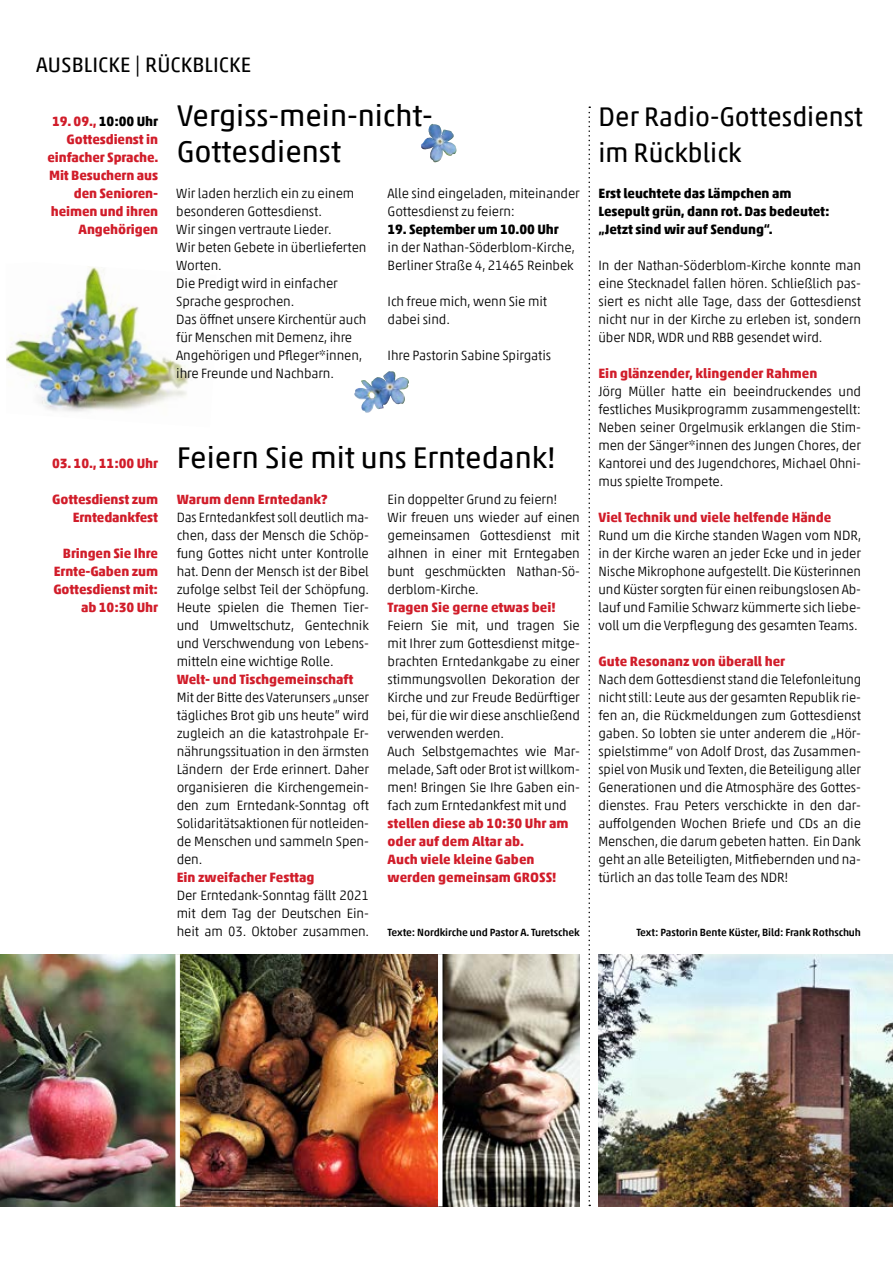
<style>
.page{position:relative;width:893px;height:1263px;background:#fff}
.page>*{position:absolute;margin:0;border:0;box-sizing:border-box;transform-origin:0 0}
.t1{font:30px/36px "Akko Pro";color:#000}
.t2{font:27px/36px "Akko Pro";color:#000}
.t3{font:21px "Akko Pro";letter-spacing:.005em;color:#000}
.t4{font:300 13.5px/18px "Akko Pro";letter-spacing:-.01em;color:#000;text-align:justify}
.t5{font:700 13.5px/18px "Akko Pro";color:#d11d2a;text-align:right}
.t6{font:700 13.5px/18px "Akko Pro";letter-spacing:-.005em;color:#000}
.t7{font:500 10.5px "Akko Pro";letter-spacing:-.01em;color:#000}
.s1{color:#000}
</style>
<div class="page">
<img style="left:6px;top:266px;width:184px;height:146px">
<img style="left:421px;top:124px;width:13px;height:25px">
<img style="left:374px;top:371px;width:15px;height:10px">
<img style="left:0;top:954px;width:438px;height:252px">
<img style="left:442px;top:954px;width:138px;height:252px">
<div style="left:175px;top:954px;width:5px;height:252px;background:#fff"></div>
<img style="left:598px;top:954px;width:295px;height:252px">
<svg style="left:588px;top:107px;width:2px;height:1099px"></svg>
<h3 class="t3" style="left:36px;top:52px;width:217px">AUSBLICKE | RÜCKBLICKE</h3>
<p class="t5" style="left:48px;top:112px;width:112px">19. 09., <span class="s1">10:00 Uhr<br></span>Gottesdienst in einfacher Sprache.<br>Mit Besuchern aus den Senioren&shy;heimen und ihren<br>Angehörigen</p>
<h1 class="t1" style="left:177px;top:97px;width:258px">Vergiss-mein-nicht-<br>Gottesdienst</h1>
<p class="t4" style="left:176px;top:184px;width:192px;text-align:left">Wir laden herzlich ein zu einem besonderen Gottesdienst.<br>Wir singen vertraute Lieder.<br>Wir beten Gebete in überlieferten<br>Worten.<br>Die Predigt wird in einfacher<br>Sprache gesprochen.<br>Das öffnet unsere Kirchentür auch für Menschen mit Demenz, ihre<br>Angehörigen und Pfleger*innen, ihre Freunde und Nachbarn.</p>
<p class="t4" style="left:388px;top:184px;width:194px">Alle sind eingeladen, miteinander<br>Gottesdienst zu feiern:</p>
<p class="t6" style="left:388px;top:220px;width:173px">19. September um 10.00 Uhr</p>
<p class="t4" style="left:388px;top:238px;width:189px">in der Nathan-Söderblom-Kirche,<br>Berliner Straße 4, 21465 Reinbek</p>
<p class="t4" style="left:388px;top:292px;width:161px">Ich freue mich, wenn Sie mit dabei sind.</p>
<p class="t4" style="left:388px;top:346px;width:165px">Ihre Pastorin Sabine Spirgatis</p>
<p class="t5" style="left:52px;top:454px;width:107px">03. 10., 11:00 Uhr</p>
<p class="t5" style="left:52px;top:490px;width:107px">Gottesdienst zum<br>Erntedankfest</p>
<p class="t5" style="left:53px;top:544px;width:106px">Bringen Sie Ihre<br>Ernte-Gaben zum<br>Gottesdienst mit: ab 10:30 Uhr</p>
<h1 class="t1" style="left:177px;top:439px;width:380px">Feiern Sie mit uns Erntedank!</h1>
<p class="t5" style="left:177px;top:490px;width:153px">Warum denn Erntedank?</p>
<p class="t4" style="left:177px;top:508px;width:194px">Das Erntedankfest soll deutlich ma&shy;chen, dass der Mensch die Schöp&shy;fung Gottes nicht unter Kontrolle hat. Denn der Mensch ist der Bibel zufolge selbst Teil der Schöpfung.<br>Heute spielen die Themen Tier&shy;und Umweltschutz, Gentechnik und Verschwendung von Lebens&shy;mitteln eine wichtige Rolle.</p>
<p class="t5" style="left:177px;top:670px;width:178px">Welt- und Tischgemeinschaft</p>
<p class="t4" style="left:177px;top:688px;width:194px">Mit der Bitte des Vaterunsers „unser tägliches Brot gib uns heute” wird zugleich an die katastrohpale Er&shy;nährungssituation in den ärmsten Ländern der Erde erinnert. Daher organisieren die Kirchengemein&shy;den zum Erntedank-Sonntag oft Solidaritätsaktionen für notleiden&shy;de Menschen und sammeln Spen&shy;den.</p>
<p class="t5" style="left:177px;top:868px;width:139px">Ein zweifacher Festtag</p>
<p class="t4" style="left:177px;top:886px;width:194px">Der Erntedank-Sonntag fällt 2021 mit dem Tag der Deutschen Ein&shy;heit am 03. Oktober zusammen.</p>
<p class="t4" style="left:388px;top:490px;width:194px;text-align:left">Ein doppelter Grund zu feiern!<br>Wir freuen uns wieder auf einen gemeinsamen Gottesdienst mit aIhnen in einer mit Erntegaben bunt geschmückten Nathan-Sö&shy;derblom-Kirche.</p>
<p class="t5" style="left:388px;top:598px;width:170px">Tragen Sie gerne etwas bei!</p>
<p class="t4" style="left:388px;top:616px;width:194px;text-align:left">Feiern Sie mit, und tragen Sie mit Ihrer zum Gottesdienst mitge&shy;brachten Erntedankgabe zu einer stimmungsvollen Dekoration der<br>Kirche und zur Freude Bedürftiger bei, für die wir diese anschließend verwenden werden.<br>Auch Selbstgemachtes wie Mar&shy;melade, Saft oder Brot ist willkom&shy;men! Bringen Sie Ihre Gaben ein&shy;fach zum Erntedankfest mit und</p>
<p class="t5" style="left:388px;top:814px;width:183px;text-align:left">stellen diese ab 10:30 Uhr am oder auf dem Altar ab.<br>Auch viele kleine Gaben werden gemeinsam GROSS!</p>
<p class="t7" style="left:388px;top:926px;width:194px">Texte: Nordkirche und Pastor A. Turetschek</p>
<h2 class="t2" style="left:598px;top:98px;width:266px">Der Radio-Gottesdienst im Rückblick</h2>
<p class="t6" style="left:599px;top:184px;width:233px">Erst leuchtete das Lämpchen am<br>Lesepult grün, dann rot. Das bedeutet: „Jetzt sind wir auf Sendung“.</p>
<p class="t4" style="left:598px;top:256px;width:264px">In der Nathan-Söderblom-Kirche konnte man eine Stecknadel fallen hören. Schließlich pas&shy;siert es nicht alle Tage, dass der Gottesdienst nicht nur in der Kirche zu erleben ist, sondern über NDR, WDR und RBB gesendet wird.</p>
<p class="t5" style="left:598px;top:364px;width:220px">Ein glänzender, klingender Rahmen</p>
<p class="t4" style="left:598px;top:382px;width:264px">Jörg Müller hatte ein beeindruckendes und festliches Musikprogramm zusammengestellt:<br>Neben seiner Orgelmusik erklangen die Stim&shy;men der Sänger*innen des Jungen Chores, der Kantorei und des Jugendchores, Michael Ohni&shy;mus spielte Trompete.</p>
<p class="t5" style="left:598px;top:508px;width:234px">Viel Technik und viele helfende Hände</p>
<p class="t4" style="left:598px;top:526px;width:264px">Rund um die Kirche standen Wagen vom NDR, in der Kirche waren an jeder Ecke und in jeder Nische Mikrophone aufgestellt. Die Küsterinnen und Küster sorgten für einen reibungslosen Ab&shy;lauf und Familie Schwarz kümmerte sich liebe&shy;voll um die Verpflegung des gesamten Teams.</p>
<p class="t5" style="left:598px;top:652px;width:188px">Gute Resonanz von überall her</p>
<p class="t4" style="left:598px;top:670px;width:264px">Nach dem Gottesdienst stand die Telefonleitung nicht still: Leute aus der gesamten Republik rie&shy;fen an, die Rückmeldungen zum Gottesdienst gaben. So lobten sie unter anderem die „Hör&shy;spielstimme“ von Adolf Drost, das Zusammen&shy;spiel von Musik und Texten, die Beteiligung aller Generationen und die Atmosphäre des Gottes&shy;dienstes. Frau Peters verschickte in den dar&shy;auffolgenden Wochen Briefe und CDs an die Menschen, die darum gebeten hatten. Ein Dank geht an alle Beteiligten, Mitfiebernden und na&shy;türlich an das tolle Team des NDR!</p>
<p class="t7" style="left:636px;top:926px;width:226px">Text: Pastorin Bente Küster, Bild: Frank Rothschuh</p>
</div>
